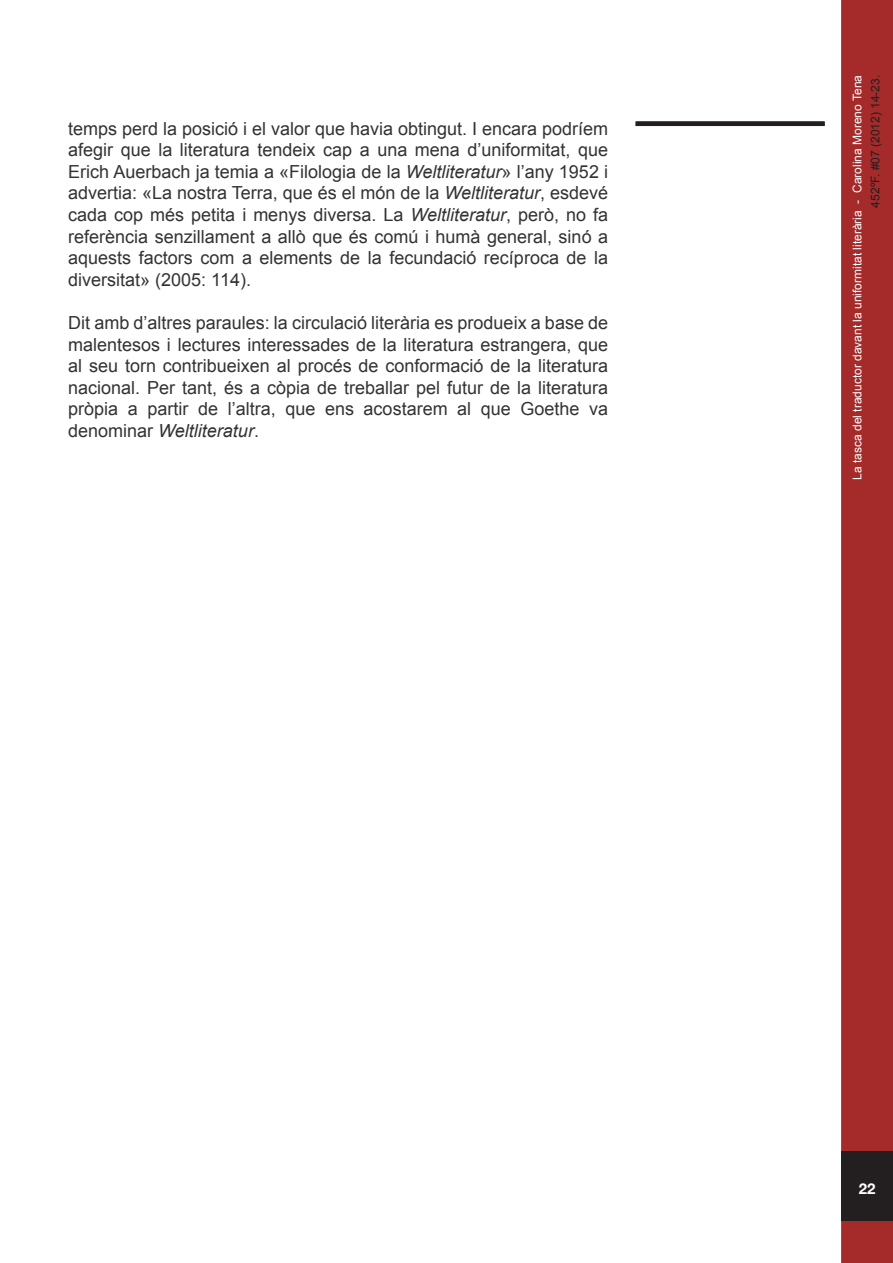
<style>
.page{position:relative;width:893px;height:1263px;background:#fff}
.page>*{position:absolute;margin:0;border:0;box-sizing:border-box;transform-origin:0 0}
.t1{font:18px/21.6px "Arial";color:#333;text-align:justify}
.t2{font:700 15px "Helvetica Neue";color:#fff}
.t3{font:12px "Arial";color:#fff}
.t4{font:12px "Arial";color:#231f20}
.s1{font-style:italic}
</style>
<div class="page">
<div style="left:843px;top:2px;width:48px;height:1259px;background:#a52a2a"></div>
<div style="left:841px;top:0;width:52px;height:1263px;border:3px solid #a52a2a"></div>
<div style="left:841px;top:1151px;width:52px;height:70px;background:#231f20"></div>
<div style="left:636px;top:121px;width:189px;height:5px;background:#231f20"></div>
<p class="t1" style="left:68px;top:118px;width:541px">temps perd la posició i el valor que havia obtingut. I encara podríem afegir que la literatura tendeix cap a una mena d’uniformitat, que Erich Auerbach ja temia a «Filologia de la <span class="s1">Weltliteratur</span>» l’any 1952 i advertia: «La nostra Terra, que és el món de la <span class="s1">Weltliteratur</span>, esdevé cada cop més petita i menys diversa. La <span class="s1">Weltliteratur</span>, però, no fa referència senzillament a allò que és comú i humà general, sinó a aquests factors com a elements de la fecundació recíproca de la diversitat» (2005: 114).</p>
<p class="t1" style="left:68px;top:312px;width:541px">Dit amb d’altres paraules: la circulació literària es produeix a base de malentesos i lectures interessades de la literatura estrangera, que al seu torn contribueixen al procés de conformació de la literatura nacional. Per tant, és a còpia de treballar pel futur de la literatura pròpia a partir de l’altra, que ens acostarem al que Goethe va denominar <span class="s1">Weltliteratur</span>.</p>
<p class="t3" style="left:850px;top:480px;width:406px;rotate:-90deg">La tasca del traductor davant la uniformitat literària - Carolina Moreno Tena</p>
<p class="t4" style="left:868px;top:207px;width:134px;rotate:-90deg">452ºF. #07 (2012) 14-23.</p>
<p class="t2" style="left:859px;top:1179px;width:18px">22</p>
</div>
